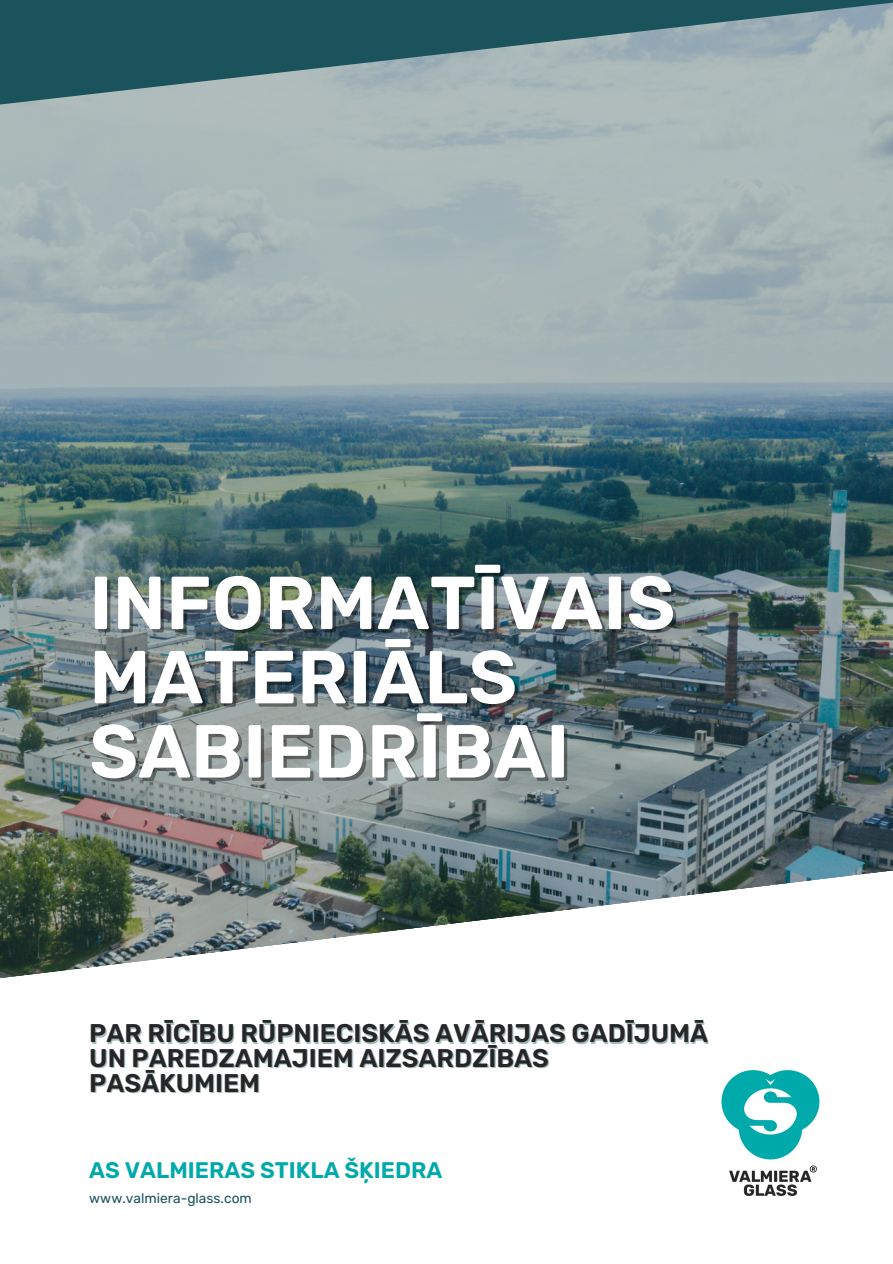
<style>
.page{position:relative;width:893px;height:1264px;background:#fff}
.page>*{position:absolute;margin:0;border:0;box-sizing:border-box;transform-origin:0 0}
.t1{font:600 75px/74.2px "Rubik";color:#fff}
.t2{font:600 25.65px/24.8px "Rubik";color:#262626}
.t3{font:600 22.5px "Rubik";color:#00a9aa}
.t4{font:13.8px "Rubik";color:#1a535c}
</style>
<div class="page">
<img style="left:0;top:115px;width:892px;height:744px">
<svg style="left:0;top:0;width:892px;height:115px;background:#66888d"></svg>
<svg style="left:0;top:859px;width:892px;height:119px"></svg>
<img style="left:721px;top:1070px;width:99px;height:126px">
<h1 class="t1" style="left:89px;top:566px;width:587px">INFORMATĪVAIS<br>MATERIĀLS<br>SABIEDRĪBAI</h1>
<p class="t2" style="left:89px;top:1021px;width:620px">PAR RĪCĪBU RŪPNIECISKĀS AVĀRIJAS GADĪJUMĀ<br>UN PAREDZAMAJIEM AIZSARDZĪBAS<br>PASĀKUMIEM</p>
<p class="t3" style="left:89px;top:1157px;width:354px">AS VALMIERAS STIKLA ŠĶIEDRA</p>
<p class="t4" style="left:89px;top:1190px;width:164px">www.valmiera-glass.com</p>
</div>
